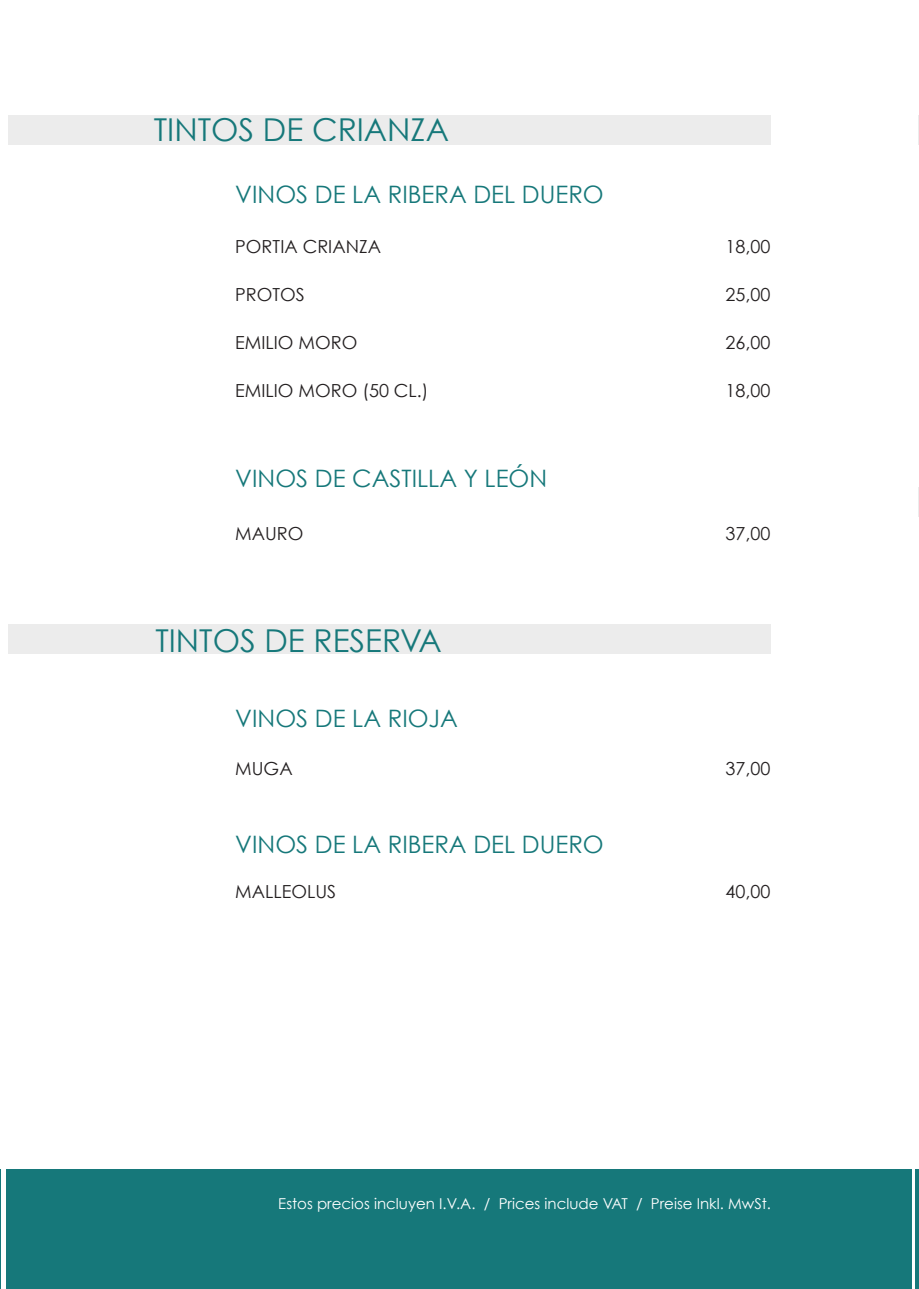
<style>
.page{position:relative;width:919px;height:1289px;background:#fff}
.page>*{position:absolute;margin:0;border:0;box-sizing:border-box;transform-origin:0 0}
.t1{font:31.5px "Century Gothic";color:#16787a}
.t2{font:24px "Century Gothic";color:#16787a}
.t3{font:18px "Century Gothic";color:#231f20}
.t4{font:15px "Century Gothic";color:#fff}
</style>
<div class="page">
<div style="left:9px;top:624px;width:762px;height:30px;background:#ececec"></div>
<hr style="left:917px;top:487px;width:1px;height:30px;background:#3e3e3f">
<div style="left:9px;top:115px;width:762px;height:30px;background:#ececec"></div>
<hr style="left:0;top:1168px;width:1px;height:120px;background:#16787a">
<div style="left:6px;top:1168px;width:905px;height:120px;background:#16787a"></div>
<hr style="left:915px;top:1168px;width:3px;height:120px;background:#16787a">
<h1 class="t1" style="left:154px;top:110px;width:296px">TINTOS DE CRIANZA</h1>
<h2 class="t2" style="left:235px;top:180px;width:370px">VINOS DE LA RIBERA DEL DUERO</h2>
<p class="t3" style="left:235px;top:235px;width:147px">PORTIA CRIANZA</p>
<p class="t3" style="left:235px;top:283px;width:71px">PROTOS</p>
<p class="t3" style="left:235px;top:331px;width:124px">EMILIO MORO</p>
<p class="t3" style="left:235px;top:379px;width:195px">EMILIO MORO (50 CL.)</p>
<p class="t3" style="left:725px;top:235px;width:46px">18,00</p>
<p class="t3" style="left:725px;top:283px;width:46px">25,00</p>
<p class="t3" style="left:725px;top:331px;width:46px">26,00</p>
<p class="t3" style="left:725px;top:379px;width:46px">18,00</p>
<h2 class="t2" style="left:235px;top:463px;width:313px">VINOS DE CASTILLA Y LEÓN</h2>
<p class="t3" style="left:235px;top:522px;width:70px">MAURO</p>
<p class="t3" style="left:725px;top:522px;width:46px">37,00</p>
<h1 class="t1" style="left:155px;top:621px;width:288px">TINTOS DE RESERVA</h1>
<h2 class="t2" style="left:235px;top:703px;width:224px">VINOS DE LA RIOJA</h2>
<p class="t3" style="left:235px;top:757px;width:59px">MUGA</p>
<p class="t3" style="left:725px;top:757px;width:46px">37,00</p>
<h2 class="t2" style="left:235px;top:830px;width:370px">VINOS DE LA RIBERA DEL DUERO</h2>
<p class="t3" style="left:235px;top:880px;width:102px">MALLEOLUS</p>
<p class="t3" style="left:725px;top:880px;width:46px">40,00</p>
<p class="t4" style="left:278px;top:1194px;width:494px">Estos precios incluyen I.V.A. / Prices include VAT / Preise Inkl. MwSt.</p>
</div>
